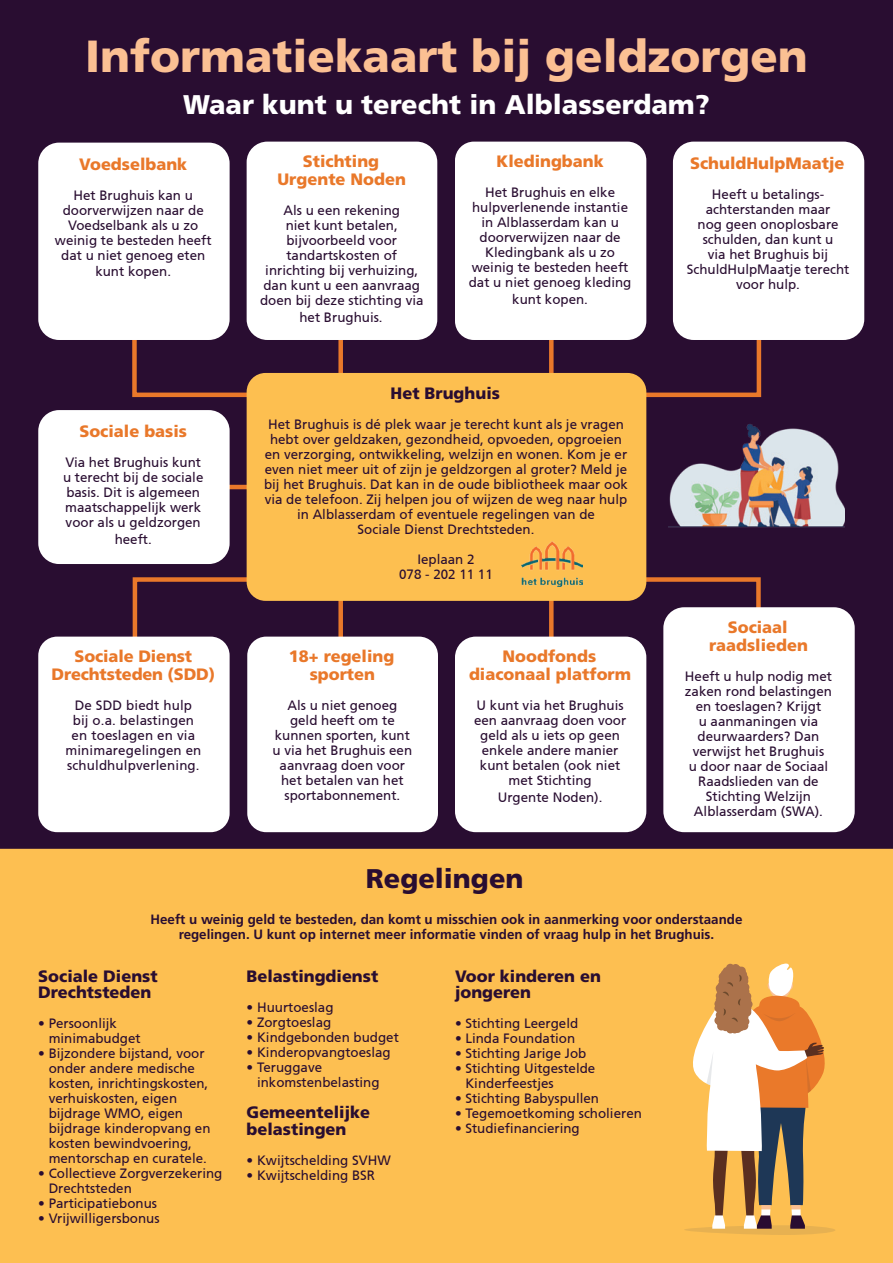
<style>
.page{position:relative;width:893px;height:1263px;background:#290d31}
.page>*{position:absolute;margin:0;border:0;box-sizing:border-box;transform-origin:0 0}
.t1{font:900 45px "Frutiger";color:#fbc093}
.t2{font:900 27px "Frutiger";color:#fff}
.t3{font:900 27px "Frutiger";color:#290d31}
.t4{font:900 16.5px/18px "Frutiger";color:#e9782a;text-align:center}
.t5{font:900 16.5px/16.5px "Frutiger";color:#290d31}
.t6{font:13.5px/15px "Frutiger CE";color:#290d31;text-align:center}
.t7{font:700 13.5px/15px "Frutiger LT Std";color:#290d31;text-align:center}
</style>
<div class="page">
<svg style="left:130px;top:575px;width:145px;height:77px"></svg>
<svg style="left:618px;top:575px;width:143px;height:69px"></svg>
<svg style="left:230px;top:482px;width:17px;height:25px"></svg>
<div style="left:0;top:849px;width:893px;height:414px;background:#fdbf51"></div>
<div style="left:338px;top:340px;width:5px;height:40px;background:#e9782a"></div>
<div style="left:338px;top:598px;width:5px;height:70px;background:#e9782a"></div>
<div style="left:549px;top:340px;width:5px;height:40px;background:#e9782a"></div>
<div style="left:549px;top:598px;width:5px;height:70px;background:#e9782a"></div>
<svg style="left:132px;top:247px;width:131px;height:152px"></svg>
<svg style="left:631px;top:247px;width:131px;height:152px"></svg>
<div style="left:663px;top:607px;width:192px;height:225px;background:#fff;border-radius:21px"></div>
<div style="left:455px;top:637px;width:191px;height:195px;background:#fff;border-radius:21px"></div>
<div style="left:673px;top:142px;width:191px;height:198px;background:#fff;border-radius:21px"></div>
<div style="left:38px;top:637px;width:192px;height:195px;background:#fff;border-radius:19px"></div>
<div style="left:247px;top:373px;width:399px;height:228px;background:#fdbf50;border-radius:19px"></div>
<div style="left:247px;top:637px;width:191px;height:195px;background:#fff;border-radius:19px"></div>
<div style="left:38px;top:143px;width:192px;height:197px;background:#fff;border-radius:21px"></div>
<div style="left:38px;top:410px;width:192px;height:154px;background:#fff;border-radius:21px"></div>
<img style="left:669px;top:424px;width:176px;height:104px">
<div style="left:455px;top:142px;width:191px;height:198px;background:#fff;border-radius:19px"></div>
<div style="left:247px;top:142px;width:190px;height:198px;background:#fff;border-radius:21px"></div>
<svg style="left:684px;top:962px;width:151px;height:273px;background:#dcae71"></svg>
<img style="left:521px;top:541px;width:62px;height:46px">
<h1 class="t1" style="left:85px;top:29px;width:724px">Informatiekaart bij geldzorgen</h1>
<h2 class="t2" style="left:183px;top:88px;width:528px">Waar kunt u terecht in Alblasserdam?</h2>
<p class="t4" style="left:79px;top:155px;width:110px">Voedselbank</p>
<p class="t6" style="left:55px;top:187px;width:158px">Het Brughuis kan u doorverwijzen naar de<br>Voedselbank als u zo weinig te besteden heeft dat u niet genoeg eten</p>
<p class="t6" style="left:95px;top:264px;width:77px">kunt kopen.</p>
<p class="t4" style="left:79px;top:422px;width:109px">Sociale basis</p>
<p class="t6" style="left:63px;top:455px;width:142px;text-align:left">Via het Brughuis kunt u terecht bij de sociale basis. Dit is algemeen maatschappelijk werk voor als u geldzorgen</p>
<p class="t6" style="left:115px;top:531px;width:39px">heeft.</p>
<p class="t4" style="left:52px;top:647px;width:165px">Sociale Dienst<br>Drechtsteden (SDD)</p>
<p class="t6" style="left:65px;top:698px;width:138px">De SDD biedt hulp bij o.a. belastingen en toeslagen en via minimaregelingen en schuldhulpverlening.</p>
<p class="t4" style="left:278px;top:152px;width:130px">Stichting<br>Urgente Noden</p>
<p class="t6" style="left:260px;top:203px;width:165px">Als u een rekening<br>niet kunt betalen, bijvoorbeeld voor tandartskosten of inrichting bij verhuizing, dan kunt u een aanvraag doen bij deze stichting via</p>
<p class="t6" style="left:299px;top:310px;width:85px">het Brughuis.</p>
<p class="t4" style="left:496px;top:152px;width:109px">Kledingbank</p>
<p class="t6" style="left:469px;top:185px;width:164px">Het Brughuis en elke hulpverlenende instantie in Alblasserdam kan u doorverwijzen naar de<br>Kledingbank als u zo weinig te besteden heeft dat u niet genoeg kleding</p>
<p class="t6" style="left:512px;top:292px;width:77px">kunt kopen.</p>
<p class="t5" style="left:391px;top:384px;width:111px">Het Brughuis</p>
<p class="t6" style="left:264px;top:416px;width:365px">Het Brughuis is dé plek waar je terecht kunt als je vragen hebt over geldzaken, gezondheid, opvoeden, opgroeien en verzorging, ontwikkeling, welzijn en wonen. Kom je er even niet meer uit of zijn je geldzorgen al groter? Meld je bij het Brughuis. Dat kan in de oude bibliotheek maar ook via de telefoon. Zij helpen jou of wijzen de weg naar hulp in Alblasserdam of eventuele regelingen van de<br>Sociale Dienst Drechtsteden.</p>
<p class="t6" style="left:399px;top:551px;width:95px">Ieplaan 2<br>078 - 202 11 11</p>
<p class="t4" style="left:289px;top:647px;width:107px">18+ regeling sporten</p>
<p class="t6" style="left:273px;top:698px;width:141px">Als u niet genoeg geld heeft om te kunnen sporten, kunt u via het Brughuis een aanvraag doen voor het betalen van het sportabonnement.</p>
<p class="t4" style="left:469px;top:647px;width:164px">Noodfonds diaconaal platform</p>
<p class="t6" style="left:474px;top:698px;width:154px">U kunt via het Brughuis een aanvraag doen voor geld als u iets op geen enkele andere manier kunt betalen (ook niet met Stichting</p>
<p class="t6" style="left:498px;top:790px;width:106px">Urgente Noden).</p>
<p class="t4" style="left:690px;top:154px;width:156px">SchuldHulpMaatje</p>
<p class="t6" style="left:687px;top:187px;width:164px">Heeft u betalings&shy;achterstanden maar<br>nog geen onoplosbare schulden, dan kunt u<br>via het Brughuis bij<br>SchuldHulpMaatje terecht voor hulp.</p>
<p class="t4" style="left:709px;top:618px;width:100px">Sociaal raadslieden</p>
<p class="t6" style="left:685px;top:669px;width:149px">Heeft u hulp nodig met zaken rond belastingen en toeslagen? Krijgt<br>u aanmaningen via deurwaarders? Dan verwijst het Brughuis<br>u door naar de Sociaal<br>Raadslieden van de<br>Stichting Welzijn<br>Alblasserdam (SWA).</p>
<h2 class="t3" style="left:366px;top:862px;width:159px">Regelingen</h2>
<p class="t7" style="left:151px;top:912px;width:593px">Heeft u weinig geld te besteden, dan komt u misschien ook in aanmerking voor onderstaande regelingen. U kunt op internet meer informatie vinden of vraag hulp in het Brughuis.</p>
<p class="t5" style="left:38px;top:968px;width:121px">Sociale Dienst<br>Drechtsteden</p>
<p class="t6" style="left:49px;top:1016px;width:94px;text-align:left;text-indent:-10px">• Persoonlijk minimabudget</p>
<p class="t6" style="left:49px;top:1046px;width:163px;text-align:left;text-indent:-10px">• Bijzondere bijstand, voor onder andere medische kosten, inrichtingskosten, verhuiskosten, eigen bijdrage WMO, eigen bijdrage kinderopvang en kosten bewindvoering, mentorschap en curatele.</p>
<p class="t6" style="left:49px;top:1166px;width:175px;text-align:left;text-indent:-10px">• Collectieve Zorgverzekering<br>Drechtsteden</p>
<p class="t6" style="left:38px;top:1196px;width:120px">• Participatiebonus</p>
<p class="t6" style="left:38px;top:1211px;width:123px">• Vrijwilligersbonus</p>
<p class="t5" style="left:247px;top:968px;width:133px">Belastingdienst</p>
<p class="t6" style="left:247px;top:1000px;width:88px">• Huurtoeslag</p>
<p class="t6" style="left:247px;top:1015px;width:86px">• Zorgtoeslag</p>
<p class="t6" style="left:247px;top:1030px;width:154px">• Kindgebonden budget</p>
<p class="t6" style="left:247px;top:1045px;width:146px">• Kinderopvangtoeslag</p>
<p class="t6" style="left:257px;top:1060px;width:124px;text-align:left;text-indent:-10px">• Teruggave inkomstenbelasting</p>
<p class="t5" style="left:247px;top:1104px;width:125px">Gemeentelijke belastingen</p>
<p class="t6" style="left:247px;top:1153px;width:146px">• Kwijtschelding SVHW</p>
<p class="t6" style="left:247px;top:1168px;width:130px">• Kwijtschelding BSR</p>
<p class="t5" style="left:455px;top:968px;width:147px">Voor kinderen en jongeren</p>
<p class="t6" style="left:455px;top:1016px;width:125px">• Stichting Leergeld</p>
<p class="t6" style="left:455px;top:1031px;width:122px">• Linda Foundation</p>
<p class="t6" style="left:455px;top:1046px;width:133px">• Stichting Jarige Job</p>
<p class="t6" style="left:465px;top:1061px;width:131px;text-align:left;text-indent:-10px">• Stichting Uitgestelde<br>Kinderfeestjes</p>
<p class="t6" style="left:455px;top:1091px;width:146px">• Stichting Babyspullen</p>
<p class="t6" style="left:455px;top:1106px;width:188px">• Tegemoetkoming scholieren</p>
<p class="t6" style="left:455px;top:1121px;width:126px">• Studiefinanciering</p>
</div>
